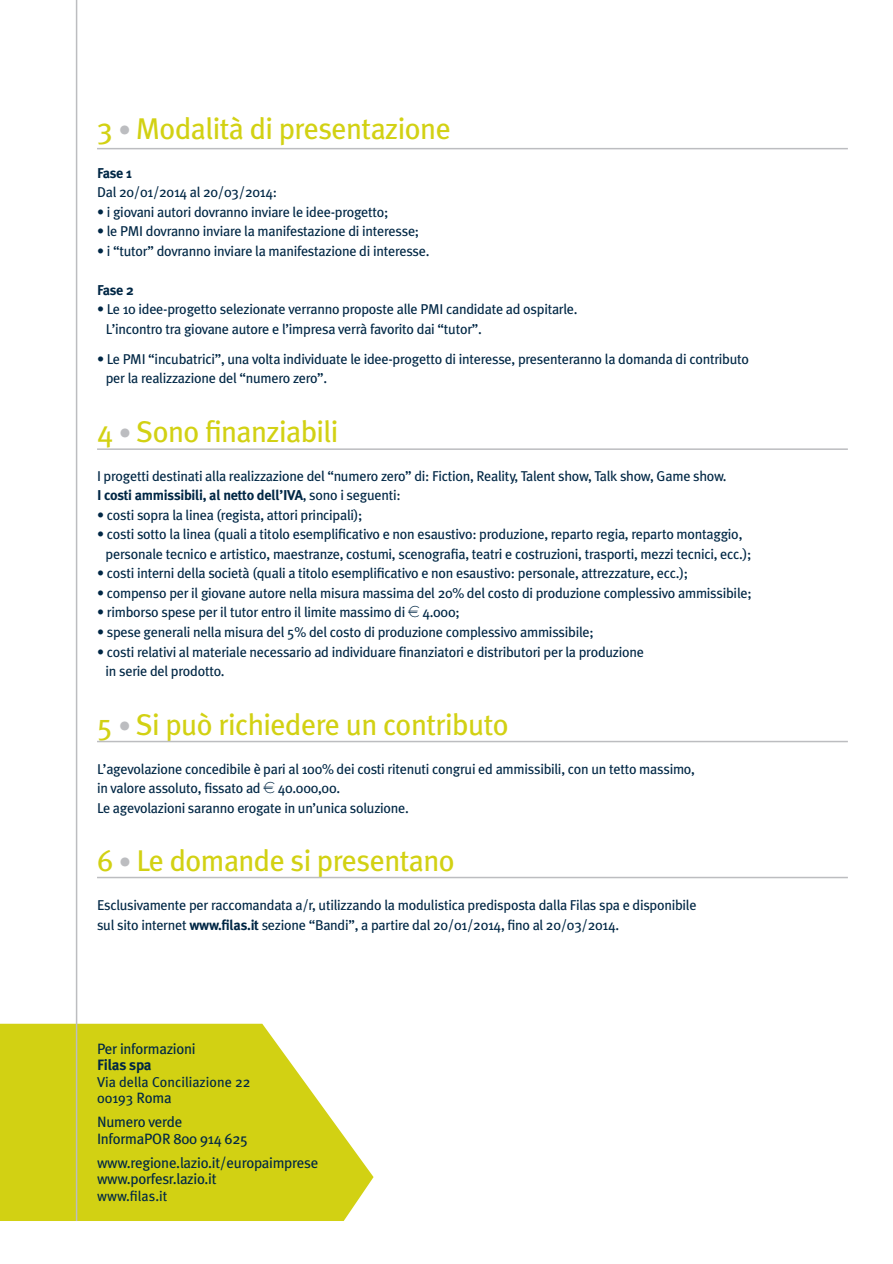
<style>
.page{position:relative;width:893px;height:1264px;background:#fff}
.page>*{position:absolute;margin:0;border:0;box-sizing:border-box;transform-origin:0 0}
.t1{font:30px "Meta Plus";letter-spacing:-.02em;color:#d2d113}
.t2{font:15px "Meta Plus";letter-spacing:-.02em;color:#002745}
.t3{font:700 15px "Meta Plus";letter-spacing:-.02em;color:#002745}
.t4{font:14.25px "Meta Plus";letter-spacing:-.02em;color:#002745}
.t5{font:700 14.25px "Meta Plus";letter-spacing:-.02em;color:#002745}
.t6{font:14.25px "Meta Plus";color:#002745}
.s1{font-size:25.5px;color:#bcbdc0}
.s2{font-weight:700}
.s3{font-weight:400}
.s4{font-family:"Euro font"}
.s5{font-size:15px}
</style>
<div class="page">
<svg style="left:0;top:1024px;width:373px;height:197px;background:#d7d62e"></svg>
<hr style="left:76px;top:0;width:1px;height:1221px;background:#bcbdc0">
<hr style="left:97px;top:148px;width:750px;height:1px;background:#bcbdc0">
<hr style="left:97px;top:448px;width:750px;height:2px;background:#bcbdc0">
<hr style="left:97px;top:741px;width:750px;height:1px;background:#bcbdc0">
<hr style="left:97px;top:877px;width:750px;height:1px;background:#bcbdc0">
<p class="t1" style="left:97px;top:111px;width:355px">3 <span class="s1">•</span> Modalità di presentazione</p>
<p class="t5" style="left:97px;top:165px;width:37px">Fase 1</p>
<p class="t4" style="left:97px;top:184px;width:181px">Dal 20/01/2014 al 20/03/2014:</p>
<p class="t4" style="left:97px;top:204px;width:293px">• i giovani autori dovranno inviare le idee-progetto;</p>
<p class="t4" style="left:97px;top:223px;width:324px">• le PMI dovranno inviare la manifestazione di interesse;</p>
<p class="t4" style="left:97px;top:243px;width:334px">• i “tutor” dovranno inviare la manifestazione di interesse.</p>
<p class="t5" style="left:97px;top:282px;width:38px">Fase 2</p>
<p class="t4" style="left:97px;top:301px;width:482px">• Le 10 idee-progetto selezionate verranno proposte alle PMI candidate ad ospitarle.</p>
<p class="t4" style="left:106px;top:321px;width:378px">L’incontro tra giovane autore e l’impresa verrà favorito dai “tutor”.</p>
<p class="t4" style="left:97px;top:351px;width:653px"><span class="s2">•</span> Le PMI “incubatrici”, una volta individuate le idee-progetto di interesse, presenteranno la domanda di contributo</p>
<p class="t4" style="left:106px;top:370px;width:223px">per la realizzazione del “numero zero”.</p>
<p class="t1" style="left:97px;top:414px;width:243px">4 <span class="s1">•</span> Sono finanziabili</p>
<p class="t4" style="left:97px;top:468px;width:631px">I progetti destinati alla realizzazione del “numero zero” di: Fiction, Reality, Talent show, Talk show, Game show.</p>
<p class="t5" style="left:97px;top:487px;width:305px">I costi ammissibili, al netto dell’IVA<span class="s3">, sono i seguenti:</span></p>
<p class="t4" style="left:97px;top:507px;width:267px">• costi sopra la linea (regista, attori principali);</p>
<p class="t4" style="left:97px;top:526px;width:647px">• costi sotto la linea (quali a titolo esemplificativo e non esaustivo: produzione, reparto regia, reparto montaggio,</p>
<p class="t4" style="left:106px;top:546px;width:647px">personale tecnico e artistico, maestranze, costumi, scenografia, teatri e costruzioni, trasporti, mezzi tecnici, ecc.);</p>
<p class="t4" style="left:97px;top:565px;width:592px">• costi interni della società (quali a titolo esemplificativo e non esaustivo: personale, attrezzature, ecc.);</p>
<p class="t4" style="left:97px;top:585px;width:656px">• compenso per il giovane autore nella misura massima del 20% del costo di produzione complessivo ammissibile;</p>
<p class="t4" style="left:97px;top:604px;width:364px">• rimborso spese per il tutor entro il limite massimo di <span class="s4">e</span> 4.000;</p>
<p class="t4" style="left:97px;top:624px;width:498px">• spese generali nella misura del 5% del costo di produzione complessivo ammissibile;</p>
<p class="t4" style="left:97px;top:643px;width:548px">• costi relativi al materiale necessario ad individuare finanziatori e distributori per la produzione</p>
<p class="t4" style="left:106px;top:663px;width:121px">in serie del prodotto.</p>
<p class="t1" style="left:97px;top:707px;width:413px">5 <span class="s1">•</span> Si può richiedere un contributo</p>
<p class="t4" style="left:97px;top:760px;width:599px">L’agevolazione concedibile è pari al 100% dei costi ritenuti congrui ed ammissibili, con un tetto massimo,</p>
<p class="t4" style="left:97px;top:780px;width:245px">in valore assoluto, fissato ad <span class="s4">e</span> 40.000,00.</p>
<p class="t4" style="left:97px;top:799px;width:313px">Le agevolazioni saranno erogate in un’unica soluzione.</p>
<p class="t1" style="left:97px;top:843px;width:359px">6 <span class="s1">•</span> Le domande si presentano</p>
<p class="t4" style="left:97px;top:897px;width:601px">Esclusivamente per raccomandata a/r, utilizzando la modulistica predisposta dalla Filas spa e disponibile</p>
<p class="t4" style="left:97px;top:916px;width:524px">sul sito internet <span class="s2">www.filas.it</span> sezione “Bandi”, a partire dal 20/01/2014, fino al 20/03/2014.</p>
<p class="t2" style="left:97px;top:1039px;width:100px">Per informazioni</p>
<p class="t3" style="left:97px;top:1056px;width:56px">Filas spa</p>
<p class="t6" style="left:97px;top:1073px;width:155px">Via della Conciliazione 22</p>
<p class="t4" style="left:97px;top:1090px;width:76px">00193 <span class="s5">Roma</span></p>
<p class="t2" style="left:97px;top:1113px;width:87px">Numero verde</p>
<p class="t2" style="left:97px;top:1129px;width:152px">InformaPOR 800 914 625</p>
<p class="t2" style="left:97px;top:1153px;width:223px">www.regione.lazio.it/europaimprese</p>
<p class="t2" style="left:97px;top:1170px;width:121px">www.porfesr.lazio.it</p>
<p class="t4" style="left:97px;top:1187px;width:72px">www.filas.it</p>
</div>
